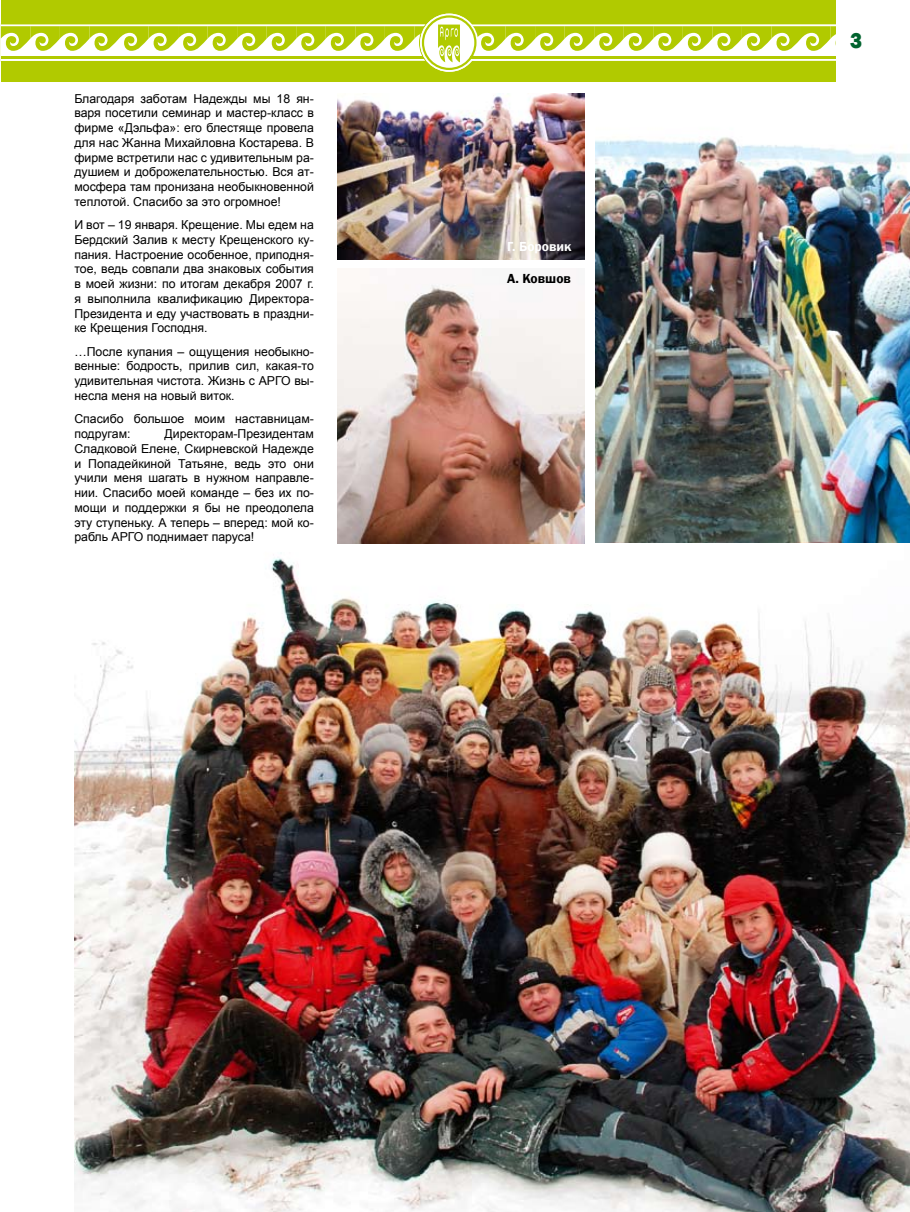
<style>
.page{position:relative;width:910px;height:1212px;background:#fff}
.page>*{position:absolute;margin:0;border:0;box-sizing:border-box;transform-origin:0 0}
.t1{font:800 22.5px "Franklin Gothic";color:#00632e;scale:.9 1}
.t2{font:600 13.5px "Franklin Gothic";color:#fff}
.t3{font:600 13.5px "Franklin Gothic";color:#000}
.t4{font:12.3px/14.7px "Arial";color:#000;text-align:justify}
</style>
<div class="page">
<div style="left:1px;top:0;width:835px;height:82px;background:#b1ca00"></div>
<svg style="left:1px;top:13px;width:835px;height:59px"></svg>
<hr style="left:470px;top:57px;width:366px;height:2px;background:#b1ca00">
<img style="left:74px;top:537px;width:836px;height:675px">
<img style="left:337px;top:284px;width:247px;height:259px">
<img style="left:337px;top:94px;width:247px;height:165px">
<img style="left:596px;top:137px;width:314px;height:405px">
<p class="t4" style="left:74px;top:91px;width:241px">Благодаря заботам Надежды мы 18 ян&shy;варя посетили семинар и мастер-класс в фирме «Дэльфа»: его блестяще провела для нас Жанна Михайловна Костарева. В фирме встретили нас с удивительным ра&shy;душием и доброжелательностью. Вся ат&shy;мосфера там пронизана необыкновенной теплотой. Спасибо за это огромное!</p>
<p class="t4" style="left:74px;top:218px;width:241px">И вот – 19 января. Крещение. Мы едем на Бердский Залив к месту Крещенского ку&shy;пания. Настроение особенное, приподня&shy;тое, ведь совпали два знаковых события в моей жизни: по итогам декабря 2007 г. я выполнила квалификацию Директора-Президента и еду участвовать в праздни&shy;ке Крещения Господня.</p>
<p class="t4" style="left:74px;top:344px;width:241px">…После купания – ощущения необыкно&shy;венные: бодрость, прилив сил, какая-то удивительная чистота. Жизнь с АРГО вы&shy;несла меня на новый виток.</p>
<p class="t4" style="left:74px;top:412px;width:241px">Спасибо большое моим наставницам&shy;подругам:</p>
<p class="t4" style="left:74px;top:426px;width:241px;text-indent:90px">Директорам-Президентам Сладковой Елене, Скирневской Надежде и Попадейкиной Татьяне, ведь это они учили меня шагать в нужном направле&shy;нии. Спасибо моей команде – без их по&shy;мощи и поддержки я бы не преодолела эту ступеньку. А теперь – вперед: мой ко&shy;рабль АРГО поднимает паруса!</p>
<p class="t2" style="left:507px;top:238px;width:66px">Г. Боровик</p>
<p class="t3" style="left:507px;top:270px;width:65px">А. Ковшов</p>
<h1 class="t1" style="left:850px;top:26px;width:15px">3</h1>
</div>
